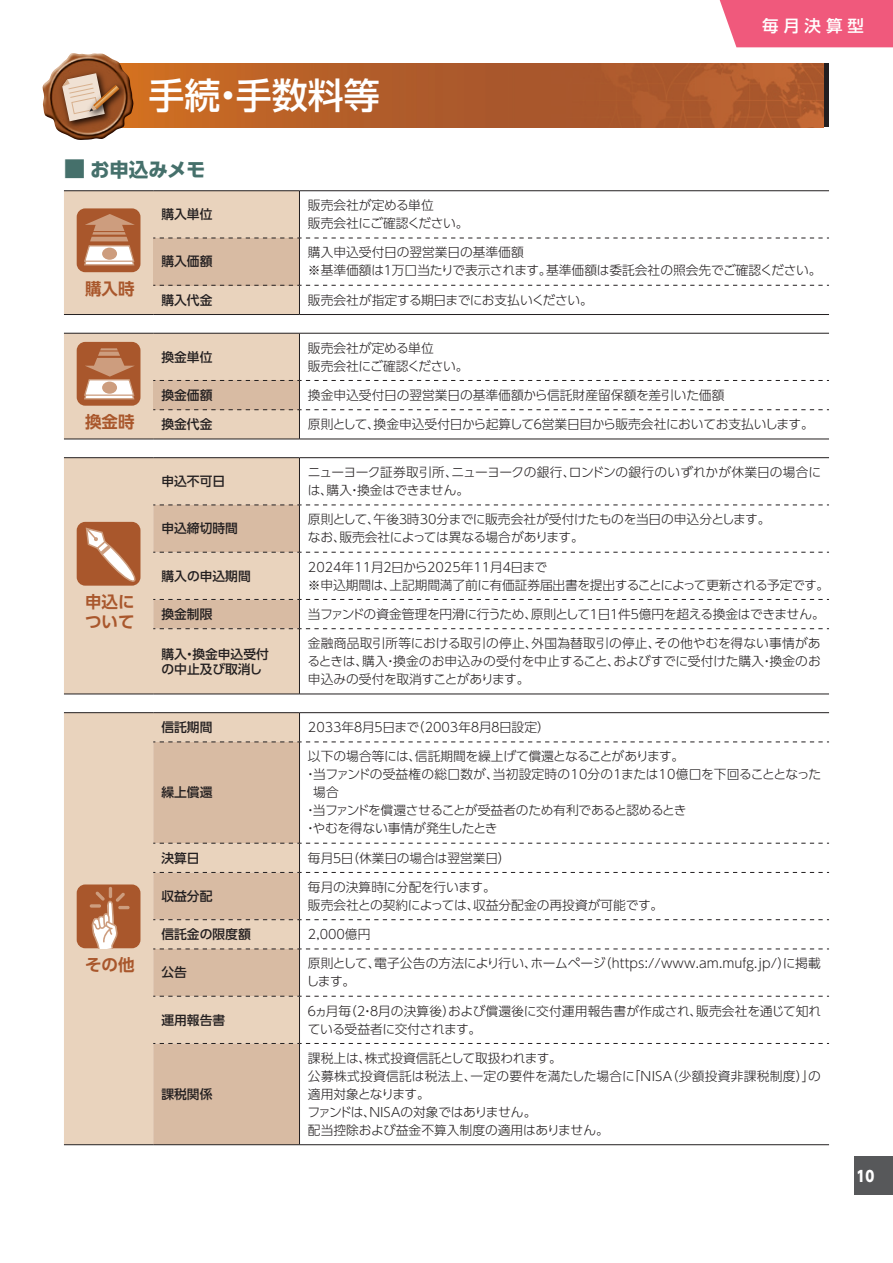
<style>
.page{position:relative;width:893px;height:1263px;background:#fff}
.page>*{position:absolute;margin:0;border:0;box-sizing:border-box;transform-origin:0 0}
.t1{font:500 36px "UD Shin Go Pro";color:#fff}
.t2{font:700 19.5px "UD Shin Go Pro";color:#45706b}
.t3{font:700 16.5px/19.5px "UD Shin Go Pro De";color:#a9572c}
.t4{font:500 16.5px "UD Shin Go Pro";letter-spacing:.3em;color:#fff}
.t5{font:800 15px "UD Shin Go Pro";color:#fff;scale:.9 1}
.t6{font:300 12.75px/18px "UD Shin Go Pro";letter-spacing:-.015em;color:#231f20}
.t7{font:500 12.75px/15px "UD Shin Go Pro";color:#231f20}
.t8{font:300 12.75px/18px "UD Shin Go Pro";letter-spacing:.01em;color:#231f20}
.t9{font:300 12.75px "UD Shin Go Pro";letter-spacing:-.035em;color:#231f20}
.t10{font:300 12.75px "UD Shin Go Pro";letter-spacing:-.04em;color:#231f20}
.t11{font:300 12.75px "UD Shin Go Pro";letter-spacing:.015em;color:#231f20}
.s1{font-size:21.75px}
</style>
<div class="page">
<div style="left:855px;top:1157px;width:38px;height:38px;background:#57585a"></div>
<div style="left:719px;top:0;width:174px;height:47px;background:#f0597c"></div>
<hr style="left:64px;top:190px;width:89px;height:1px;background:#231f20">
<hr style="left:64px;top:314px;width:89px;height:1px;background:#231f20">
<hr style="left:299px;top:314px;width:530px;height:1px;background:#231f20">
<hr style="left:153px;top:314px;width:146px;height:1px;background:#231f20">
<hr style="left:153px;top:190px;width:146px;height:1px;background:#231f20">
<hr style="left:299px;top:190px;width:530px;height:1px;background:#231f20">
<svg style="left:64px;top:191px;width:765px;height:123px"></svg>
<hr style="left:64px;top:439px;width:89px;height:1px;background:#231f20">
<hr style="left:153px;top:439px;width:146px;height:1px;background:#231f20">
<hr style="left:299px;top:439px;width:530px;height:1px;background:#231f20">
<svg style="left:64px;top:333px;width:765px;height:106px"></svg>
<div style="left:64px;top:458px;width:235px;height:236px;background:#e9d3bd"></div>
<hr style="left:64px;top:457px;width:89px;height:1px;background:#231f20">
<hr style="left:64px;top:694px;width:89px;height:1px;background:#231f20">
<hr style="left:153px;top:457px;width:146px;height:1px;background:#231f20">
<hr style="left:299px;top:457px;width:530px;height:1px;background:#231f20">
<hr style="left:299px;top:458px;width:1px;height:47px;background:#231f20">
<hr style="left:299px;top:629px;width:1px;height:65px;background:#231f20">
<hr style="left:153px;top:694px;width:146px;height:1px;background:#231f20">
<hr style="left:299px;top:694px;width:530px;height:1px;background:#231f20">
<svg style="left:153px;top:505px;width:676px;height:124px"></svg>
<div style="left:77px;top:522px;width:63px;height:64px;background:#a9572c;border-radius:9px"></div>
<svg style="left:84px;top:526px;width:56px;height:63px"></svg>
<div style="left:64px;top:713px;width:89px;height:431px;background:#e9d3bd"></div>
<svg style="left:153px;top:743px;width:146px;height:401px;background:#dabea6"></svg>
<hr style="left:64px;top:712px;width:89px;height:1px;background:#231f20">
<hr style="left:64px;top:1144px;width:89px;height:1px;background:#231f20">
<hr style="left:153px;top:712px;width:146px;height:1px;background:#231f20">
<hr style="left:299px;top:712px;width:530px;height:1px;background:#231f20">
<hr style="left:299px;top:742px;width:1px;height:101px;background:#231f20">
<hr style="left:299px;top:873px;width:1px;height:46px;background:#231f20">
<hr style="left:299px;top:949px;width:1px;height:47px;background:#231f20">
<hr style="left:299px;top:996px;width:1px;height:47px;background:#231f20">
<hr style="left:299px;top:1044px;width:1px;height:100px;background:#231f20">
<hr style="left:153px;top:1144px;width:146px;height:1px;background:#231f20">
<hr style="left:299px;top:1144px;width:530px;height:1px;background:#231f20">
<svg style="left:153px;top:713px;width:676px;height:30px"></svg>
<svg style="left:153px;top:843px;width:676px;height:30px"></svg>
<svg style="left:153px;top:919px;width:676px;height:31px"></svg>
<svg style="left:153px;top:996px;width:676px;height:1px"></svg>
<svg style="left:153px;top:1043px;width:676px;height:1px"></svg>
<div style="left:77px;top:884px;width:63px;height:64px;background:#a9572c;border-radius:9px"></div>
<svg style="left:92px;top:887px;width:38px;height:61px"></svg>
<img style="left:134px;top:64px;width:689px;height:63px">
<hr style="left:825px;top:64px;width:4px;height:63px;background:#231f20">
<img style="left:42px;top:53px;width:92px;height:87px">
<img style="left:55px;top:66px;width:61px;height:67px">
<img style="left:83px;top:78px;width:47px;height:45px">
<svg style="left:62px;top:73px;width:57px;height:48px;background:#b89276"></svg>
<h1 class="t1" style="left:148px;top:66px;width:233px">手続・手数料等</h1>
<h2 class="t2" style="left:64px;top:153px;width:143px"><span class="s1">■</span> お申込みメモ</h2>
<p class="t4" style="left:762px;top:12px;width:104px">毎月決算型</p>
<p class="t3" style="left:85px;top:278px;width:51px">購入時</p>
<p class="t3" style="left:85px;top:412px;width:51px">換金時</p>
<p class="t3" style="left:85px;top:592px;width:51px">申込について</p>
<p class="t3" style="left:85px;top:954px;width:51px">その他</p>
<p class="t7" style="left:161px;top:206px;width:52px">購入単位</p>
<p class="t6" style="left:308px;top:196px;width:162px">販売会社が定める単位<br>販売会社にご確認ください。</p>
<p class="t7" style="left:161px;top:254px;width:52px">購入価額</p>
<p class="t6" style="left:308px;top:243px;width:515px">購入申込受付日の翌営業日の基準価額<br>※基準価額は１万口当たりで表示されます。基準価額は委託会社の照会先でご確認ください。</p>
<p class="t7" style="left:161px;top:292px;width:52px">購入代金</p>
<p class="t6" style="left:308px;top:290px;width:286px">販売会社が指定する期日までにお支払いください。</p>
<p class="t7" style="left:161px;top:349px;width:52px">換金単位</p>
<p class="t6" style="left:308px;top:338px;width:162px">販売会社が定める単位<br>販売会社にご確認ください。</p>
<p class="t7" style="left:161px;top:387px;width:52px">換金価額</p>
<p class="t6" style="left:308px;top:386px;width:418px">換金申込受付日の翌営業日の基準価額から信託財産留保額を差引いた価額</p>
<p class="t7" style="left:161px;top:416px;width:52px">換金代金</p>
<p class="t6" style="left:308px;top:415px;width:507px">原則として、換金申込受付日から起算して６営業日目から販売会社においてお支払いします。</p>
<p class="t7" style="left:161px;top:473px;width:65px">申込不可日</p>
<p class="t6" style="left:308px;top:463px;width:515px">ニューヨーク証券取引所、ニューヨークの銀行、ロンドンの銀行のいずれかが休業日の場合には、購入・換金はできません。</p>
<p class="t7" style="left:161px;top:521px;width:78px">申込締切時間</p>
<p class="t6" style="left:308px;top:510px;width:464px">原則として、午後３時30分までに販売会社が受付けたものを当日の申込分とします。なお、販売会社によっては異なる場合があります。</p>
<p class="t7" style="left:161px;top:568px;width:91px">購入の申込期間</p>
<p class="t6" style="left:308px;top:557px;width:523px">2024年11月２日から2025年11月４日まで<br>※申込期間は、上記期間満了前に有価証券届出書を提出することによって更新される予定です。</p>
<p class="t7" style="left:161px;top:606px;width:52px">換金制限</p>
<p class="t10" style="left:308px;top:604px;width:518px">当ファンドの資金管理を円滑に行うため、原則として１日１件５億円を超える換金はできません。</p>
<p class="t7" style="left:161px;top:646px;width:109px">購入・換金申込受付の中止及び取消し</p>
<p class="t6" style="left:307px;top:634px;width:515px;text-align:justify">金融商品取引所等における取引の停止、外国為替取引の停止、その他やむを得ない事情があるときは、購入・換金のお申込みの受付を中止すること、およびすでに受付けた購入・換金のお申込みの受付を取消すことがあります。</p>
<p class="t7" style="left:161px;top:719px;width:52px">信託期間</p>
<p class="t9" style="left:308px;top:717px;width:243px">2033年８月５日まで（2003年８月８日設定）</p>
<p class="t7" style="left:161px;top:785px;width:52px">繰上償還</p>
<p class="t6" style="left:308px;top:747px;width:378px">以下の場合等には、信託期間を繰上げて償還となることがあります。</p>
<p class="t11" style="left:304px;top:764px;width:519px">・当ファンドの受益権の総口数が、当初設定時の10分の１または10億口を下回ることとなった</p>
<p class="t6" style="left:313px;top:783px;width:27px">場合</p>
<p class="t9" style="left:304px;top:800px;width:384px">・当ファンドを償還させることが受益者のため有利であると認めるとき</p>
<p class="t6" style="left:304px;top:819px;width:195px">・やむを得ない事情が発生したとき</p>
<p class="t7" style="left:161px;top:850px;width:40px">決算日</p>
<p class="t6" style="left:308px;top:848px;width:204px">毎月５日（休業日の場合は翌営業日）</p>
<p class="t7" style="left:161px;top:888px;width:52px">収益分配</p>
<p class="t6" style="left:308px;top:878px;width:357px">毎月の決算時に分配を行います。<br>販売会社との契約によっては、収益分配金の再投資が可能です。</p>
<p class="t7" style="left:161px;top:926px;width:91px">信託金の限度額</p>
<p class="t6" style="left:308px;top:925px;width:64px">2,000億円</p>
<p class="t7" style="left:161px;top:965px;width:27px">公告</p>
<p class="t8" style="left:307px;top:954px;width:516px">原則として、電子公告の方法により行い、ホームページ（https://www.am.mufg.jp/）に掲載します。</p>
<p class="t7" style="left:161px;top:1012px;width:65px">運用報告書</p>
<p class="t6" style="left:306px;top:1001px;width:517px">６ヵ月毎（２・８月の決算後）および償還後に交付運用報告書が作成され、販売会社を通じて知れている受益者に交付されます。</p>
<p class="t7" style="left:161px;top:1086px;width:52px">課税関係</p>
<p class="t6" style="left:307px;top:1049px;width:515px">課税上は、株式投資信託として取扱われます。<br>公募株式投資信託は税法上、一定の要件を満たした場合に「ＮＩＳＡ（少額投資非課税制度）」の適用対象となります。<br>ファンドは、ＮＩＳＡの対象ではありません。<br>配当控除および益金不算入制度の適用はありません。</p>
<p class="t5" style="left:856px;top:1163px;width:21px">10</p>
</div>
